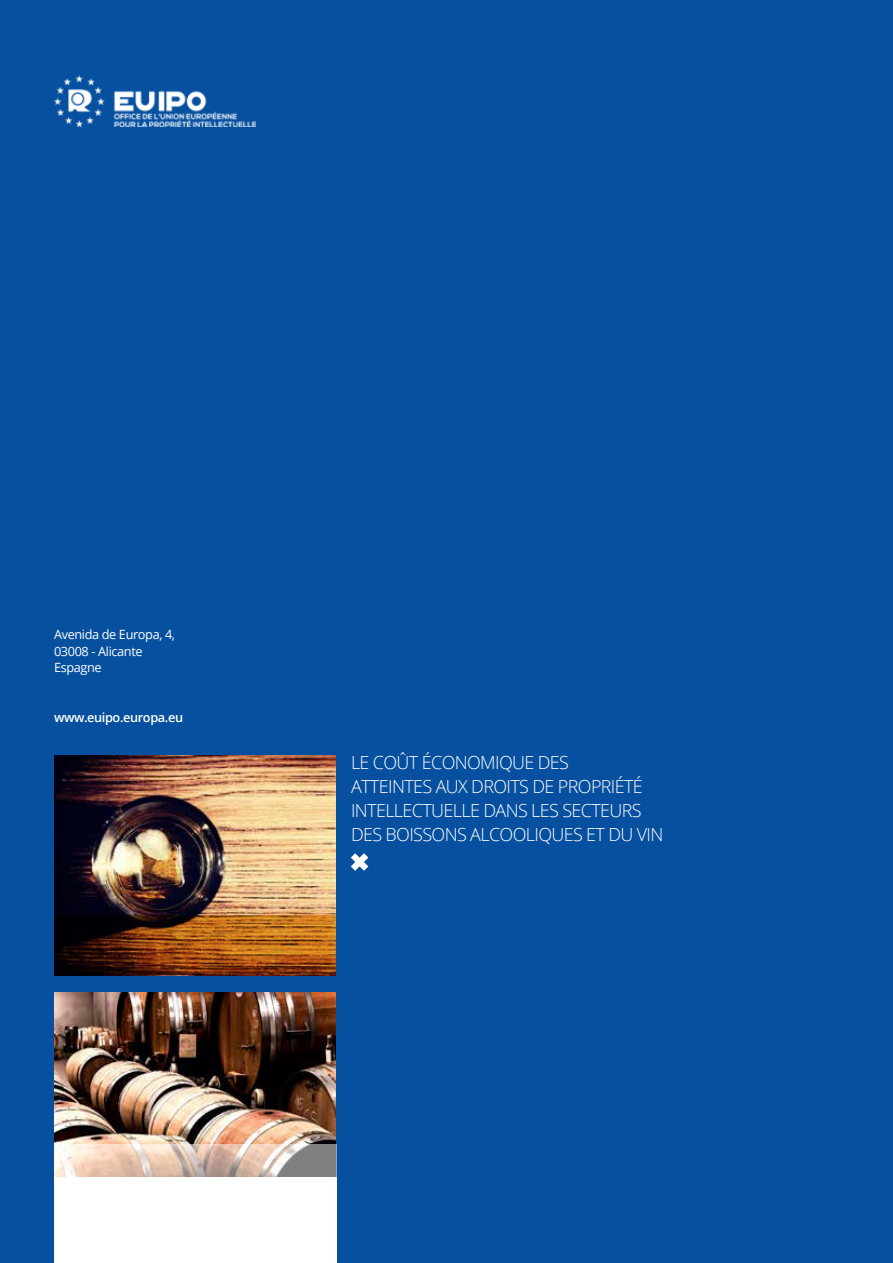
<style>
.page{position:relative;width:893px;height:1263px;background:#06509f}
.page>*{position:absolute;margin:0;border:0;box-sizing:border-box;transform-origin:0 0}
.t1{font:300 18px/24px "Open Sans";letter-spacing:-.035em;color:#fff}
.t2{font:12.75px/16.5px "Open Sans";letter-spacing:-.03em;color:#fff}
.t3{font:600 12.75px "Open Sans";letter-spacing:-.03em;color:#fff}
</style>
<div class="page">
<img style="left:54px;top:993px;width:282px;height:151px">
<img style="left:54px;top:755px;width:282px;height:221px">
<div style="left:54px;top:1178px;width:282px;height:85px;background:#fff"></div>
<svg style="left:54px;top:1144px;width:282px;height:34px;background:#d4c1b4"></svg>
<svg style="left:54px;top:916px;width:282px;height:59px;background:#793f11"></svg>
<svg style="left:351px;top:853px;width:17px;height:18px"></svg>
<img style="left:54px;top:76px;width:201px;height:50px">
<p class="t2" style="left:54px;top:626px;width:123px">Avenida de Europa, 4,<br>03008 - Alicante<br>Espagne</p>
<p class="t3" style="left:54px;top:708px;width:131px">www.euipo.europa.eu</p>
<p class="t1" style="left:351px;top:750px;width:314px">LE COÛT ÉCONOMIQUE DES<br>ATTEINTES AUX DROITS DE PROPRIÉTÉ<br>INTELLECTUELLE DANS LES SECTEURS<br>DES BOISSONS ALCOOLIQUES ET DU VIN</p>
</div>
